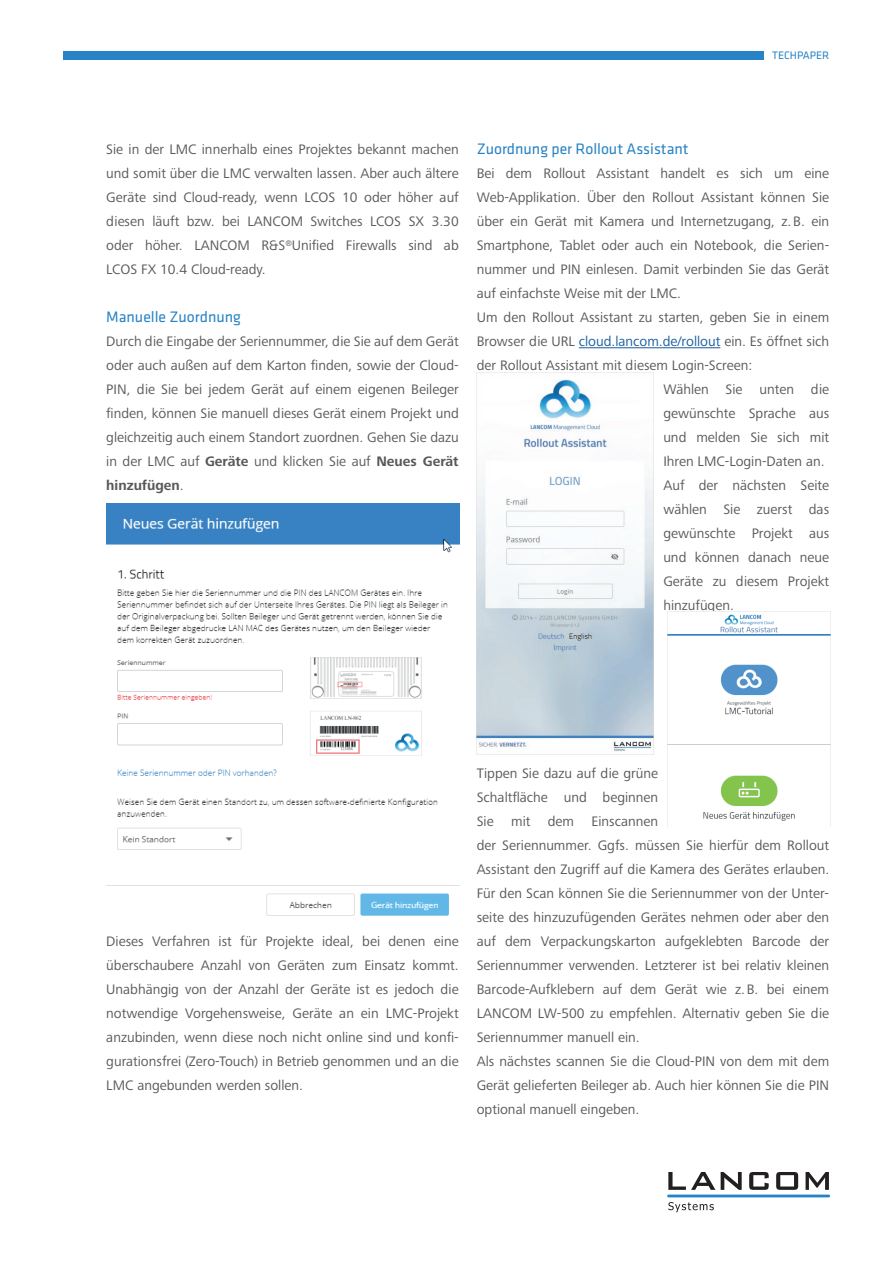
<style>
.page{position:relative;width:893px;height:1263px;background:#fff}
.page>*{position:absolute;margin:0;border:0;box-sizing:border-box;transform-origin:0 0}
.t1{font:15.75px "Klavika Basic";color:#2783c5}
.t2{font:14.25px/24px "Frutiger Next Pro";color:#57585a;text-align:justify}
.t3{font:11.25px "Klavika Basic";color:#2783c5}
.s1{font-weight:700}
.s2{color:#175d9e}
</style>
<div class="page">
<svg style="left:668px;top:1172px;width:47px;height:18px"></svg>
<svg style="left:721px;top:1172px;width:21px;height:18px"></svg>
<svg style="left:749px;top:1172px;width:20px;height:18px"></svg>
<svg style="left:776px;top:1172px;width:22px;height:18px"></svg>
<svg style="left:806px;top:1172px;width:23px;height:18px"></svg>
<svg style="left:668px;top:1202px;width:46px;height:10px"></svg>
<hr style="left:667px;top:1194px;width:163px;height:3px;background:#2783c5">
<div style="left:64px;top:51px;width:700px;height:9px;background:#2783c5"></div>
<img style="left:106px;top:504px;width:353px;height:412px">
<hr style="left:579px;top:347px;width:141px;height:1px;background:#175d9e">
<img style="left:477px;top:379px;width:176px;height:373px">
<img style="left:668px;top:614px;width:162px;height:207px">
<p class="t3" style="left:772px;top:48px;width:59px">TECHPAPER</p>
<p class="t2" style="left:106px;top:138px;width:354px">Sie in der LMC innerhalb eines Projektes bekannt machen und somit über die LMC verwalten lassen. Aber auch ältere Geräte sind Cloud-ready, wenn LCOS 10 oder höher auf diesen läuft bzw. bei LANCOM Switches LCOS SX 3.30 oder höher. LANCOM R&amp;S<sup>®</sup>Unified Firewalls sind ab LCOS FX 10.4 Cloud-ready.</p>
<p class="t1" style="left:106px;top:307px;width:136px">Manuelle Zuordnung</p>
<p class="t2" style="left:106px;top:330px;width:354px">Durch die Eingabe der Seriennummer, die Sie auf dem Gerät oder auch außen auf dem Karton finden, sowie der Cloud-PIN, die Sie bei jedem Gerät auf einem eigenen Beileger finden, können Sie manuell dieses Gerät einem Projekt und gleichzeitig auch einem Standort zuordnen. Gehen Sie dazu in der LMC auf <span class="s1">Geräte</span> und klicken Sie auf <span class="s1">Neues Gerät hinzufügen</span>.</p>
<p class="t1" style="left:477px;top:139px;width:213px">Zuordnung per Rollout Assistant</p>
<p class="t2" style="left:477px;top:162px;width:354px">Bei dem Rollout Assistant handelt es sich um eine</p>
<p class="t2" style="left:477px;top:186px;width:354px">Web-Applikation. Über den Rollout Assistant können Sie</p>
<p class="t2" style="left:477px;top:210px;width:354px">über ein Gerät mit Kamera und Internetzugang, z.B. ein</p>
<p class="t2" style="left:477px;top:234px;width:354px">Smartphone, Tablet oder auch ein Notebook, die Serien-</p>
<p class="t2" style="left:477px;top:258px;width:354px">nummer und PIN einlesen. Damit verbinden Sie das Gerät</p>
<p class="t2" style="left:477px;top:282px;width:206px">auf einfachste Weise mit der LMC.</p>
<p class="t2" style="left:477px;top:306px;width:354px">Um den Rollout Assistant zu starten, geben Sie in einem</p>
<p class="t2" style="left:477px;top:330px;width:354px">Browser die URL <span class="s2">cloud.lancom.de/rollout</span> ein. Es öffnet sich</p>
<p class="t2" style="left:477px;top:354px;width:277px">der Rollout Assistant mit diesem Login-Screen:</p>
<p class="t2" style="left:663px;top:378px;width:167px">Wählen Sie unten die</p>
<p class="t2" style="left:663px;top:402px;width:167px">gewünschte Sprache aus</p>
<p class="t2" style="left:663px;top:426px;width:167px">und melden Sie sich mit</p>
<p class="t2" style="left:663px;top:450px;width:163px">Ihren LMC-Login-Daten an.</p>
<p class="t2" style="left:663px;top:474px;width:167px">Auf der nächsten Seite</p>
<p class="t2" style="left:663px;top:498px;width:167px">wählen Sie zuerst das</p>
<p class="t2" style="left:663px;top:522px;width:167px">gewünschte Projekt aus</p>
<p class="t2" style="left:663px;top:546px;width:167px">und können danach neue</p>
<p class="t2" style="left:663px;top:570px;width:167px">Geräte zu diesem Projekt</p>
<p class="t2" style="left:663px;top:594px;width:72px">hinzufügen.</p>
<p class="t2" style="left:106px;top:930px;width:354px">Dieses Verfahren ist für Projekte ideal, bei denen eine überschaubere Anzahl von Geräten zum Einsatz kommt.<br>Unabhängig von der Anzahl der Geräte ist es jedoch die notwendige Vorgehensweise, Geräte an ein LMC-Projekt anzubinden, wenn diese noch nicht online sind und konfi&shy;gurationsfrei (Zero-Touch) in Betrieb genommen und an die LMC angebunden werden sollen.</p>
<p class="t2" style="left:477px;top:762px;width:354px;text-align:left">Tippen Sie dazu auf die grüne<br>Schaltfläche und beginnen<br>Sie mit dem Einscannen<br>der Seriennummer. Ggfs. müssen Sie hierfür dem Rollout Assistant den Zugriff auf die Kamera des Gerätes erlauben.<br>Für den Scan können Sie die Seriennummer von der Unter&shy;seite des hinzuzufügenden Gerätes nehmen oder aber den auf dem Verpackungskarton aufgeklebten Barcode der Seriennummer verwenden. Letzterer ist bei relativ kleinen Barcode-Aufklebern auf dem Gerät wie z.B. bei einem LANCOM LW-500 zu empfehlen. Alternativ geben Sie die Seriennummer manuell ein.<br>Als nächstes scannen Sie die Cloud-PIN von dem mit dem Gerät gelieferten Beileger ab. Auch hier können Sie die PIN optional manuell eingeben.</p>
</div>
